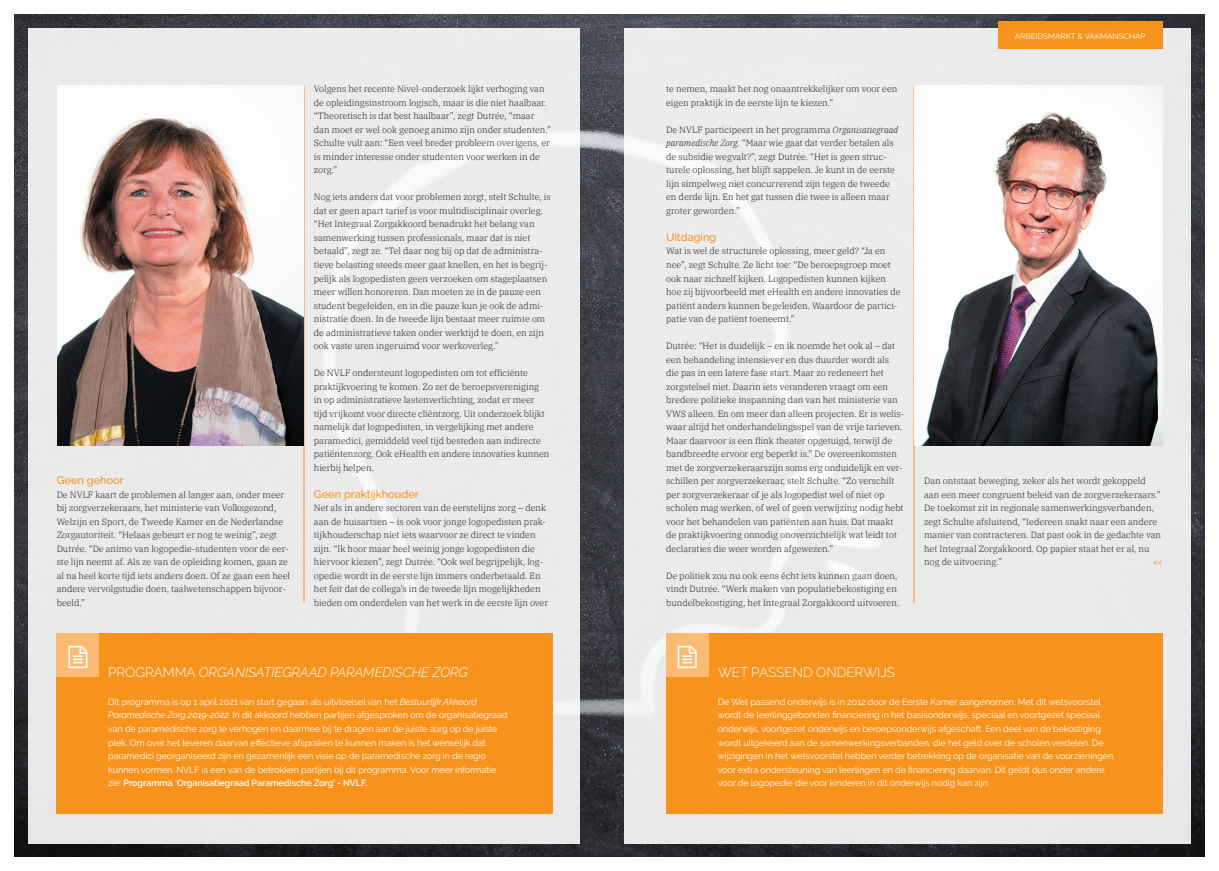
<style>
.page{position:relative;width:1219px;height:871px;background:#fff}
.page>*{position:absolute;margin:0;border:0;box-sizing:border-box;transform-origin:0 0}
.t1{font:italic 300 13.5px "Raleway";color:#fff}
.t2{font:300 13.5px "Raleway";color:#fff}
.t3{font:500 11px "Raleway";color:#f7931d}
.t4{font:300 9px/13.5px "IBM Plex Serif";color:#231f20}
.t5{font:9px/13.5px "Raleway";letter-spacing:-.005em;color:#fff}
.t6{font:9px "Raleway";color:#f7931d}
.t7{font:8px "Raleway";color:#fff}
.s1{font-style:italic}
.s2{font-style:normal}
.s3{font-weight:600}
</style>
<div class="page">
<img style="left:14px;top:14px;width:1191px;height:842px">
<div style="left:28px;top:28px;width:552px;height:815px;background:#eaeaeb"></div>
<div style="left:624px;top:28px;width:567px;height:815px;background:#ebebec"></div>
<hr style="left:304px;top:85px;width:1px;height:517px;background:#f7931d">
<hr style="left:914px;top:85px;width:1px;height:517px;background:#f7931d">
<div style="left:998px;top:21px;width:164px;height:28px;background:#f7931d"></div>
<div style="left:57px;top:633px;width:496px;height:181px;background:#f7931d"></div>
<div style="left:666px;top:633px;width:496px;height:181px;background:#f7931d"></div>
<div style="left:57px;top:633px;width:42px;height:44px;background:#fcbb74"></div>
<div style="left:666px;top:633px;width:43px;height:44px;background:#fcbb74"></div>
<img style="left:914px;top:85px;width:248px;height:360px">
<img style="left:58px;top:85px;width:246px;height:360px">
<p class="t3" style="left:57px;top:474px;width:69px">Geen gehoor</p>
<p class="t4" style="left:57px;top:487px;width:235px">De NVLF kaart de problemen al langer aan, onder meer bij zorgverzekeraars, het ministerie van Volksgezond, Welzijn en Sport, de Tweede Kamer en de Nederlandse Zorgautoriteit. “Helaas gebeurt er nog te weinig”, zegt Dutrée. “De animo van logopedie-studenten voor de eer&shy;ste lijn neemt af. Als ze van de opleiding komen, gaan ze al na heel korte tijd iets anders doen. Of ze gaan een heel andere vervolgstudie doen, taalwetenschappen bijvoor&shy;beeld.”</p>
<p class="t4" style="left:314px;top:82px;width:239px">Volgens het recente Nivel-onderzoek lijkt verhoging van de opleidingsinstroom logisch, maar is die niet haalbaar. “Theoretisch is dat best haalbaar”, zegt Dutrée, “maar dan moet er wel ook genoeg animo zijn onder studenten.” Schulte vult aan: “Een veel breder probleem overigens, er is minder interesse onder studenten voor werken in de zorg.”</p>
<p class="t4" style="left:314px;top:190px;width:238px">Nog iets anders dat voor problemen zorgt, stelt Schulte, is dat er geen apart tarief is voor multidisciplinair overleg. “Het Integraal Zorgakkoord benadrukt het belang van samenwerking tussen professionals, maar dat is niet betaald”, zegt ze. “Tel daar nog bij op dat de administra&shy;tieve belasting steeds meer gaat knellen, en het is begrij&shy;pelijk als logopedisten geen verzoeken om stageplaatsen meer willen honoreren. Dan moeten ze in de pauze een student begeleiden, en in die pauze kun je ook de admi&shy;nistratie doen. In de tweede lijn bestaat meer ruimte om de administratieve taken onder werktijd te doen, en zijn ook vaste uren ingeruimd voor werkoverleg.”</p>
<p class="t4" style="left:314px;top:365px;width:237px">De NVLF ondersteunt logopedisten om tot efficiënte praktijkvoering te komen. Zo zet de beroepsvereniging in op administratieve lastenverlichting, zodat er meer tijd vrijkomt voor directe cliëntzorg. Uit onderzoek blijkt namelijk dat logopedisten, in vergelijking met andere paramedici, gemiddeld veel tijd besteden aan indirecte patiëntenzorg. Ook eHealth en andere innovaties kunnen hierbij helpen.</p>
<p class="t3" style="left:314px;top:487px;width:107px">Geen praktijkhouder</p>
<p class="t4" style="left:314px;top:500px;width:236px">Net als in andere sectoren van de eerstelijns zorg – denk aan de huisartsen – is ook voor jonge logopedisten prak&shy;tijkhouderschap niet iets waarvoor ze direct te vinden zijn. “Ik hoor maar heel weinig jonge logopedisten die hiervoor kiezen”, zegt Dutrée. “Ook wel begrijpelijk, log&shy;opedie wordt in de eerste lijn immers onderbetaald. En het feit dat de collega’s in de tweede lijn mogelijkheden bieden om onderdelen van het werk in de eerste lijn over</p>
<p class="t4" style="left:666px;top:82px;width:233px">te nemen, maakt het nog onaantrekkelijker om voor een eigen praktijk in de eerste lijn te kiezen.”</p>
<p class="t4" style="left:666px;top:122px;width:234px">De NVLF participeert in het programma <span class="s1">Organisatiegraad paramedische Zorg.</span> “Maar wie gaat dat verder betalen als de subsidie wegvalt?”, zegt Dutrée. “Het is geen struc&shy;turele oplossing, het blijft sappelen. Je kunt in de eerste lijn simpelweg niet concurrerend zijn tegen de tweede en derde lijn. En het gat tussen die twee is alleen maar groter geworden.”</p>
<p class="t3" style="left:666px;top:231px;width:52px">Uitdaging</p>
<p class="t4" style="left:666px;top:244px;width:236px">Wat is wel de structurele oplossing, meer geld? “Ja en nee”, zegt Schulte. Ze licht toe: “De beroepsgroep moet ook naar zichzelf kijken. Logopedisten kunnen kijken hoe zij bijvoorbeeld met eHealth en andere innovaties de patiënt anders kunnen begeleiden. Waardoor de partici&shy;patie van de patiënt toeneemt.”</p>
<p class="t4" style="left:666px;top:338px;width:239px">Dutrée: “Het is duidelijk – en ik noemde het ook al – dat een behandeling intensiever en dus duurder wordt als die pas in een latere fase start. Maar zo redeneert het zorgstelsel niet. Daarin iets veranderen vraagt om een bredere politieke inspanning dan van het ministerie van VWS alleen. En om meer dan alleen projecten. Er is welis&shy;waar altijd het onderhandelingsspel van de vrije tarieven.<br>Maar daarvoor is een flink theater opgetuigd, terwijl de bandbreedte ervoor erg beperkt is.” De overeenkomsten met de zorgverzekeraarszijn soms erg onduidelijk en ver&shy;schillen per zorgverzekeraar, stelt Schulte. “Zo verschilt per zorgverzekeraar of je als logopedist wel of niet op scholen mag werken, of wel of geen verwijzing nodig hebt voor het behandelen van patiënten aan huis. Dat maakt de praktijkvoering onnodig onoverzichtelijk wat leidt tot declaraties die weer worden afgewezen.”</p>
<p class="t4" style="left:666px;top:568px;width:235px">De politiek zou nu ook eens écht iets kunnen gaan doen, vindt Dutrée. “Werk maken van populatiebekostiging en bundelbekostiging, het Integraal Zorgakkoord uitvoeren.</p>
<p class="t7" style="left:1015px;top:32px;width:132px">ARBEIDSMARKT &amp; VAKMANSCHAP</p>
<p class="t4" style="left:924px;top:473px;width:238px">Dan ontstaat beweging, zeker als het wordt gekoppeld aan een meer congruent beleid van de zorgverzekeraars.” De toekomst zit in regionale samenwerkingsverbanden, zegt Schulte afsluitend, “Iedereen snakt naar een andere manier van contracteren. Dat past ook in de gedachte van het Integraal Zorgakkoord. Op papier staat het er al, nu nog de uitvoering.”</p>
<p class="t6" style="left:1153px;top:556px;width:10px">&lt;&lt;</p>
<h1 class="t1" style="left:108px;top:663px;width:361px"><span class="s2">PROGRAMMA</span> ORGANISATIEGRAAD PARAMEDISCHE ZORG</h1>
<h1 class="t2" style="left:718px;top:663px;width:179px">WET PASSEND ONDERWIJS</h1>
<p class="t5" style="left:108px;top:694px;width:401px">Dit programma is op 1 april 2021 van start gegaan als uitvloeisel van het <span class="s1">Bestuurlijk Akkoord Paramedische Zorg 2019-2022.</span> In dit akkoord hebben partijen afgesproken om de organisatiegraad van de paramedische zorg te verhogen en daarmee bij te dragen aan de juiste zorg op de juiste plek. Om over het leveren daarvan effectieve afspraken te kunnen maken is het wenselijk dat paramedici georganiseerd zijn en gezamenlijk een visie op de paramedische zorg in de regio kunnen vormen. NVLF is een van de betrokken partijen bij dit programma. Voor meer informatie zie: <span class="s3">Programma ‘Organisatiegraad Paramedische Zorg’ - NVLF.</span></p>
<p class="t5" style="left:718px;top:694px;width:397px">De Wet passend onderwijs is in 2012 door de Eerste Kamer aangenomen. Met dit wetsvoorstel wordt de leerlinggebonden financiering in het basisonderwijs, speciaal en voortgezet speciaal onderwijs, voortgezet onderwijs en beroepsonderwijs afgeschaft. Een deel van de bekostiging wordt uitgekeerd aan de samenwerkingsverbanden, die het geld over de scholen verdelen. De wijzigingen in het wetsvoorstel hebben verder betrekking op de organisatie van de voorzieningen voor extra ondersteuning van leerlingen en de financiering daarvan. Dit geldt dus onder andere voor de logopedie die voor kinderen in dit onderwijs nodig kan zijn.</p>
</div>
